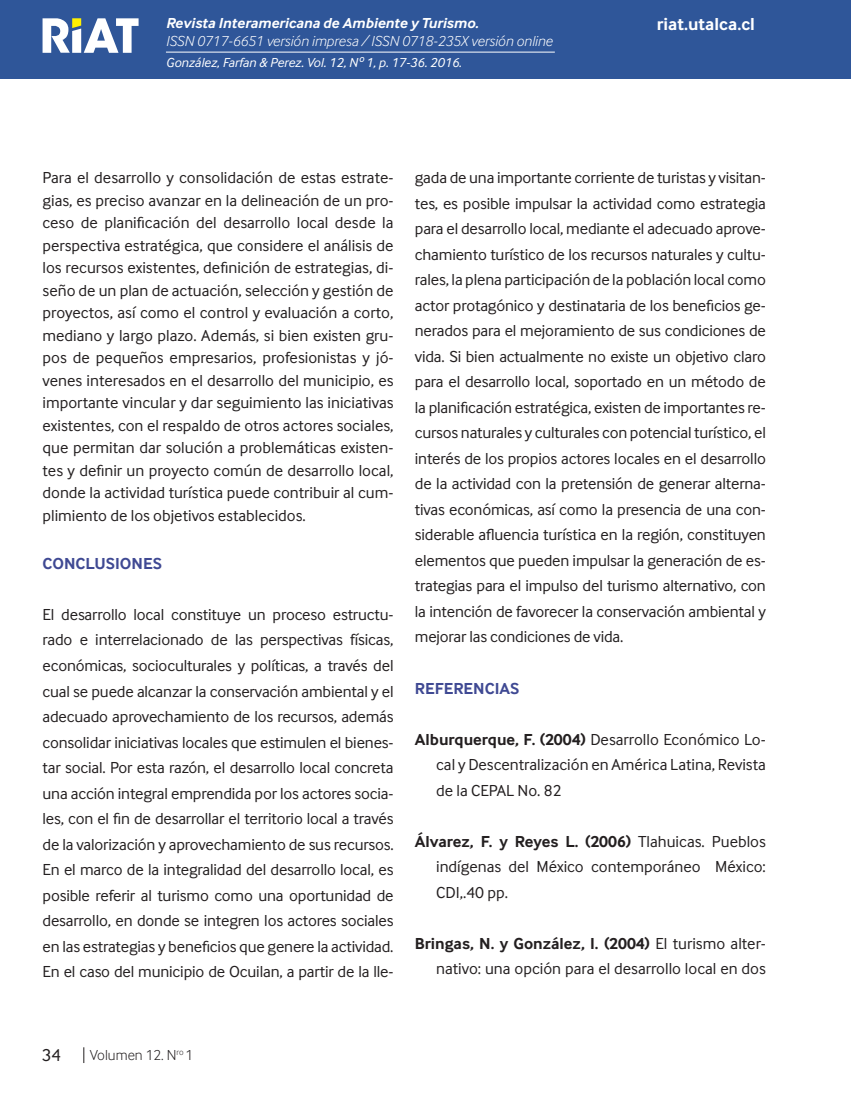
<style>
.page{position:relative;width:851px;height:1106px;background:#fff}
.page>*{position:absolute;margin:0;border:0;box-sizing:border-box;transform-origin:0 0}
.t1{font:700 18px "Inter Face";color:#fff}
.t2{font:18px "Inter Face";color:#231f20}
.Cuerpo_de_Texto{font:16.5px/25.5px "Inter Face";color:#231f20;text-align:justify}
.Cuerpo_de_Texto-2{font:700 16.5px "Inter Face";color:#3f4993}
.t3{font:italic 300 15px "Inter Face";color:#fff}
.t4{font:italic 700 15px "Inter Face";color:#fff}
.t5{font:300 15px "Inter Face";color:#231f20}
.t6{font:italic 13.5px "Inter Face";color:#fff}
.s1{font-weight:700}
</style>
<div class="page">
<div style="left:0;top:0;width:850px;height:79px;background:#2f5699"></div>
<hr style="left:850px;top:0;width:1px;height:79px;background:#2f5699">
<hr style="left:166px;top:52px;width:388px;height:1px;background:#fff">
<svg style="left:43px;top:18px;width:95px;height:35px"></svg>
<svg style="left:83px;top:1047px;width:1px;height:16px"></svg>
<p class="t4" style="left:166px;top:15px;width:314px">Revista Interamericana de Ambiente y Turismo.</p>
<p class="t3" style="left:166px;top:33px;width:388px">ISSN 0717-6651 versión impresa / ISSN 0718-235X versión online</p>
<p class="t6" style="left:166px;top:55px;width:297px">González, Farfan &amp; Perez. Vol. 12, Nº 1, p. 17-36. 2016.</p>
<p class="t1" style="left:656px;top:14px;width:99px">riat.utalca.cl</p>
<p class="Cuerpo_de_Texto" style="left:43px;top:166px;width:352px;line-height:22.5px">Para el desarrollo y consolidación de estas estrate&shy;gias, es preciso avanzar en la delineación de un pro&shy;ceso de planificación del desarrollo local desde la perspectiva estratégica, que considere el análisis de los recursos existentes, definición de estrategias, di&shy;seño de un plan de actuación, selección y gestión de proyectos, así como el control y evaluación a corto, mediano y largo plazo. Además, si bien existen gru&shy;pos de pequeños empresarios, profesionistas y jó&shy;venes interesados en el desarrollo del municipio, es importante vincular y dar seguimiento las iniciativas existentes, con el respaldo de otros actores sociales, que permitan dar solución a problemáticas existen&shy;tes y definir un proyecto común de desarrollo local, donde la actividad turística puede contribuir al cum&shy;plimiento de los objetivos establecidos.</p>
<p class="Cuerpo_de_Texto-2" style="left:43px;top:554px;width:121px">CONCLUSIONES</p>
<p class="Cuerpo_de_Texto" style="left:43px;top:601px;width:352px">El desarrollo local constituye un proceso estructu&shy;rado e interrelacionado de las perspectivas físicas, económicas, socioculturales y políticas, a través del cual se puede alcanzar la conservación ambiental y el adecuado aprovechamiento de los recursos, además consolidar iniciativas locales que estimulen el bienes&shy;tar social. Por esta razón, el desarrollo local concreta una acción integral emprendida por los actores socia&shy;les, con el fin de desarrollar el territorio local a través de la valorización y aprovechamiento de sus recursos.<br>En el marco de la integralidad del desarrollo local, es posible referir al turismo como una oportunidad de desarrollo, en donde se integren los actores sociales en las estrategias y beneficios que genere la actividad.<br>En el caso del municipio de Ocuilan, a partir de la lle-</p>
<p class="Cuerpo_de_Texto" style="left:415px;top:165px;width:352px">gada de una importante corriente de turistas y visitan&shy;tes, es posible impulsar la actividad como estrategia para el desarrollo local, mediante el adecuado aprove&shy;chamiento turístico de los recursos naturales y cultu&shy;rales, la plena participación de la población local como actor protagónico y destinataria de los beneficios ge&shy;nerados para el mejoramiento de sus condiciones de vida. Si bien actualmente no existe un objetivo claro para el desarrollo local, soportado en un método de la planificación estratégica, existen de importantes re&shy;cursos naturales y culturales con potencial turístico, el interés de los propios actores locales en el desarrollo de la actividad con la pretensión de generar alterna&shy;tivas económicas, así como la presencia de una con&shy;siderable afluencia turística en la región, constituyen elementos que pueden impulsar la generación de es&shy;trategias para el impulso del turismo alternativo, con la intención de favorecer la conservación ambiental y mejorar las condiciones de vida.</p>
<p class="Cuerpo_de_Texto-2" style="left:415px;top:678px;width:106px">REFERENCIAS</p>
<p class="Cuerpo_de_Texto" style="left:436px;top:726px;width:331px;text-indent:-21px"><span class="s1">Alburquerque, F. (2004)</span> Desarrollo Económico Lo&shy;cal y Descentralización en América Latina, Revista de la CEPAL No. 82</p>
<p class="Cuerpo_de_Texto" style="left:436px;top:828px;width:331px;text-indent:-21px"><span class="s1">Álvarez, F. y Reyes L. (2006)</span> Tlahuicas. Pueblos indígenas del México contemporáneo México:<br>CDI,.40 pp.</p>
<p class="Cuerpo_de_Texto" style="left:415px;top:930px;width:352px;text-align:right"><span class="s1">Bringas, N. y González, I. (2004)</span> El turismo alter&shy;nativo: una opción para el desarrollo local en dos</p>
<p class="t2" style="left:42px;top:1045px;width:21px">34</p>
<p class="t5" style="left:90px;top:1046px;width:105px">Volumen 12. N<sup>ro</sup> 1</p>
</div>
